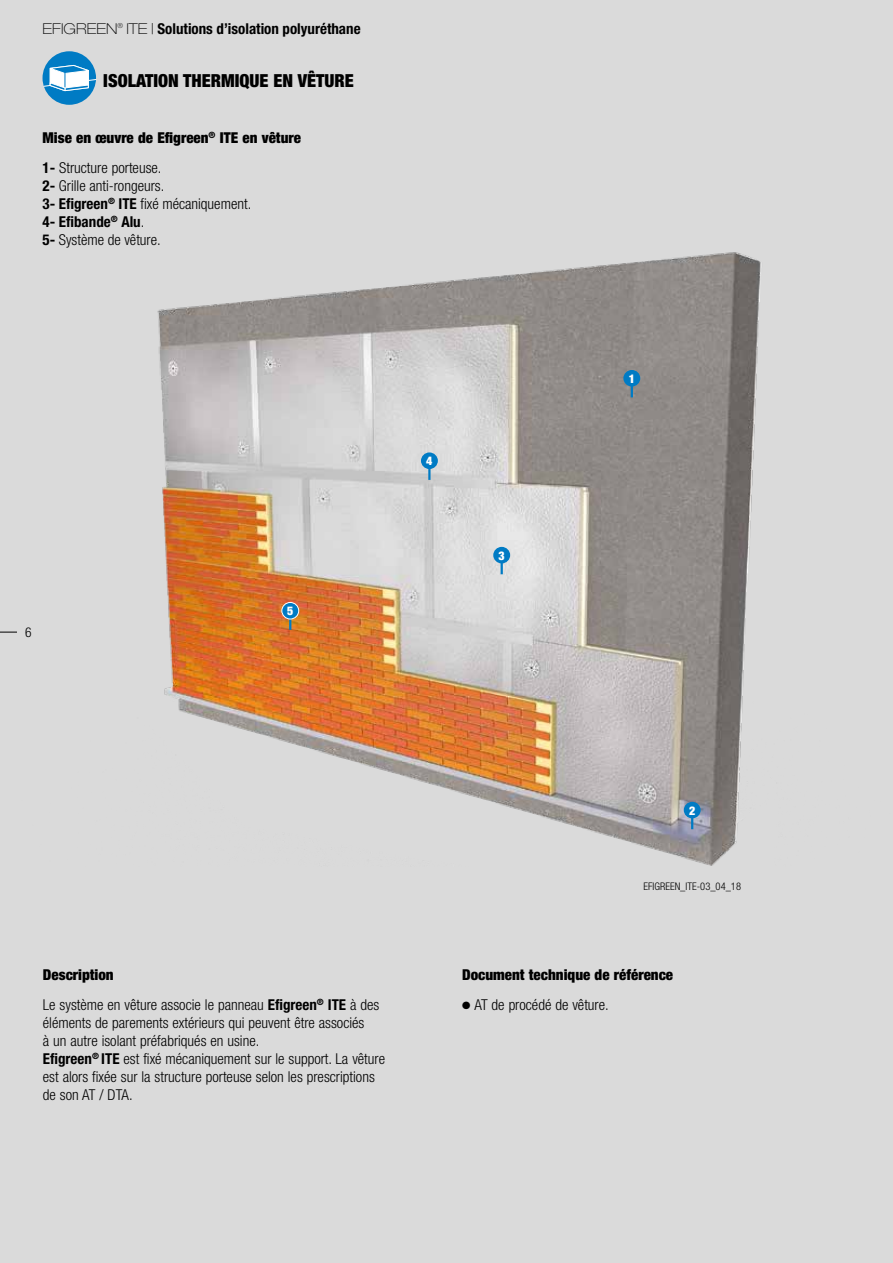
<style>
.page{position:relative;width:893px;height:1263px;background:#dadada}
.page>*{position:absolute;margin:0;border:0;box-sizing:border-box;transform-origin:0 0}
.t1{font:900 condensed 18px "Helvetica Neue";color:#000}
.t2{font:300 condensed 15px/18px "Helvetica Neue";color:#000}
.t3{font:900 condensed 15px/30.8px "Helvetica Neue";color:#000}
.t4{font:700 condensed 15px "Helvetica Neue";color:#000}
.t5{font:300 condensed 13.5px "Helvetica Neue";color:#000}
.t6{font:900 condensed 12px "Helvetica Neue";color:#fff}
.t7{font:300 condensed 10.5px "Helvetica Neue";color:#000}
.s1{font-weight:100;font-stretch:expanded}
.s2{font-weight:700}
.s3{font-weight:300}
.s4{font-weight:900}
</style>
<div class="page">
<svg style="left:0;top:632px;width:17px;height:1px"></svg>
<div style="left:43px;top:51px;width:53px;height:54px;background:#007bc4;border-radius:50%"></div>
<svg style="left:43px;top:65px;width:54px;height:27px"></svg>
<img style="left:157px;top:252px;width:604px;height:614px">
<svg style="left:631px;top:386px;width:2px;height:11px"></svg>
<div style="left:623px;top:370px;width:17px;height:16px;background:#007bc4;border-radius:50%"></div>
<svg style="left:691px;top:818px;width:2px;height:11px"></svg>
<div style="left:684px;top:802px;width:17px;height:16px;background:#007bc4;border-radius:50%"></div>
<svg style="left:501px;top:563px;width:2px;height:11px"></svg>
<div style="left:493px;top:547px;width:17px;height:16px;background:#007bc4;border-radius:50%"></div>
<hr style="left:428px;top:461px;width:3px;height:19px;background:#007bc4">
<div style="left:421px;top:452px;width:17px;height:17px;background:#007bc4;border-radius:50%"></div>
<svg style="left:289px;top:619px;width:2px;height:11px"></svg>
<div style="left:282px;top:602px;width:17px;height:17px;background:#007bc4;border-radius:50%"></div>
<div style="left:282px;top:602px;width:17px;height:17px;border:1px solid #fff;border-radius:50%"></div>
<p class="t4" style="left:43px;top:19px;width:320px"><span class="s1">EFIGREEN</span><sup>®</sup> <span class="s1">ITE |</span> Solutions d’isolation polyuréthane</p>
<p class="t1" style="left:103px;top:69px;width:252px">ISOLATION THERMIQUE EN VÊTURE</p>
<p class="t3" style="left:43px;top:122px;width:260px">Mise en œuvre de Efigreen<sup>®</sup> ITE en vêture<br><span class="s2">1-</span> <span class="s3">Structure porteuse.</span></p>
<p class="t2" style="left:43px;top:177px;width:210px"><span class="s2">2-</span> Grille anti-rongeurs.<br><span class="s2">3- Efigreen</span><sup>®</sup> <span class="s2">ITE</span> fixé mécaniquement.<br><span class="s2">4- Efibande</span><sup>®</sup> <span class="s2">Alu</span>.<br><span class="s2">5-</span> Système de vêture.</p>
<p class="t5" style="left:25px;top:624px;width:8px">6</p>
<p class="t6" style="left:287px;top:604px;width:8px">5</p>
<p class="t6" style="left:426px;top:454px;width:8px">4</p>
<p class="t6" style="left:499px;top:548px;width:8px">3</p>
<p class="t6" style="left:629px;top:371px;width:8px">1</p>
<p class="t2" style="left:43px;top:959px;width:338px;line-height:30.8px"><span class="s4">Description<br></span>Le système en vêture associe le panneau <span class="s2">Efigreen</span><sup>®</sup> <span class="s2">ITE</span> à des</p>
<p class="t2" style="left:43px;top:1014px;width:344px">éléments de parements extérieurs qui peuvent être associés<br>à un autre isolant préfabriqués en usine.<br><span class="s2">Efigreen</span><sup>®</sup> <span class="s2">ITE</span> est fixé mécaniquement sur le support. La vêture est alors fixée sur la structure porteuse selon les prescriptions de son AT / DTA.</p>
<p class="t6" style="left:689px;top:803px;width:8px">2</p>
<p class="t7" style="left:643px;top:880px;width:99px">EFIGREEN_ITE-03_04_18</p>
<p class="t3" style="left:462px;top:959px;width:213px">Document technique de référence</p>
<p class="t2" style="left:462px;top:996px;width:148px">● AT de procédé de vêture.</p>
</div>
